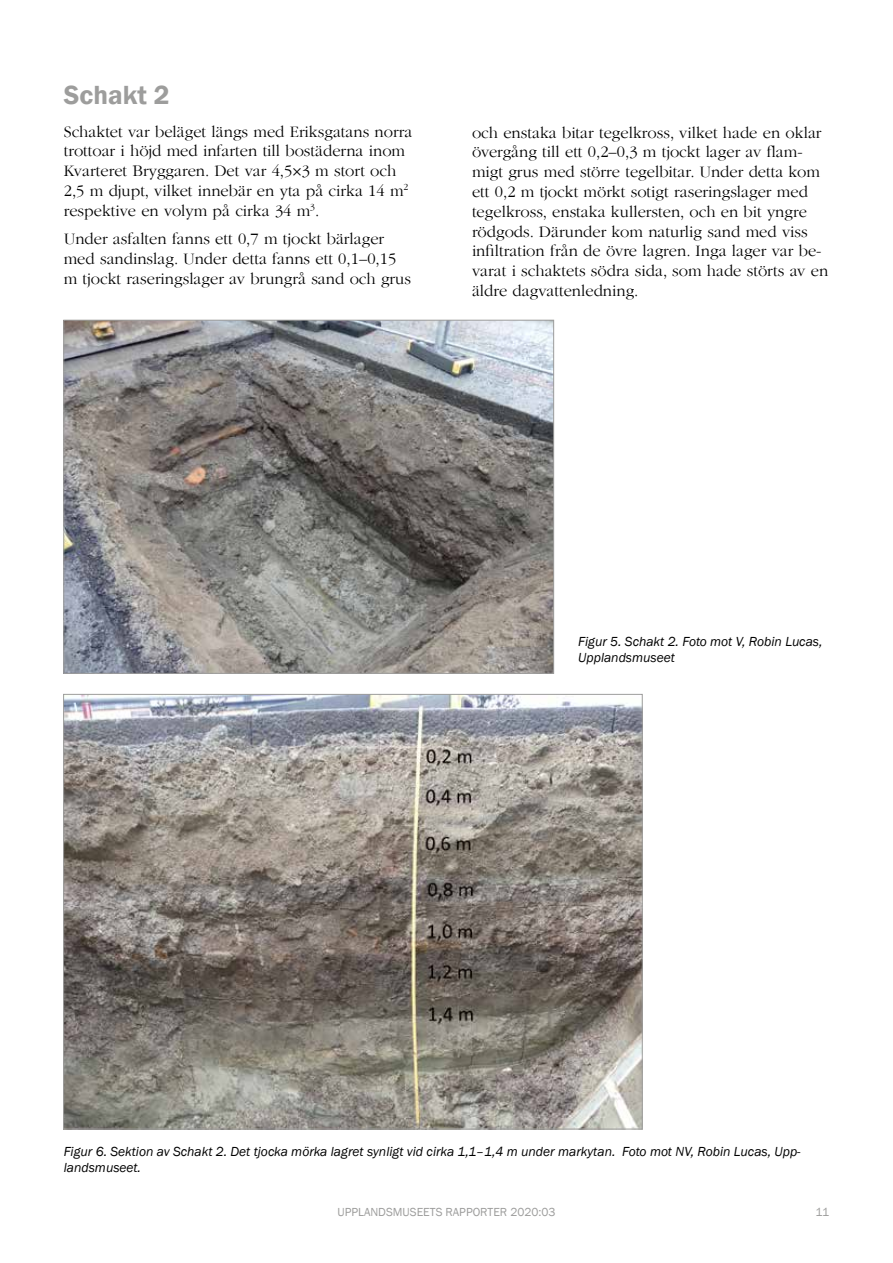
<style>
.page{position:relative;width:893px;height:1263px;background:#fff}
.page>*{position:absolute;margin:0;border:0;box-sizing:border-box;transform-origin:0 0}
.t1{font:600 27px "Franklin Gothic";color:#9d9d9c}
.t2{font:300 16.5px/19.8px "ITC Garamond Std";color:#000}
.t3{font:italic 13.5px/16.2px "Franklin Gothic";color:#000}
.t4{font:12px "Franklin Gothic";color:#9d9d9c}
</style>
<div class="page">
<img style="left:66px;top:322px;width:486px;height:349px">
<img style="left:65px;top:696px;width:575px;height:431px">
<h1 class="t1" style="left:64px;top:78px;width:107px">Schakt 2</h1>
<p class="t2" style="left:64px;top:122px;width:350px">Schaktet var beläget längs med Eriksgatans norra trottoar i höjd med infarten till bostäderna inom Kvarteret Bryggaren. Det var 4,5×3 m stort och 2,5 m djupt, vilket innebär en yta på cirka 14 m<sup>2 </sup>respektive en volym på cirka 34 m<sup>3</sup>.</p>
<p class="t2" style="left:64px;top:229px;width:349px">Under asfalten fanns ett 0,7 m tjockt bärlager med sandinslag. Under detta fanns ett 0,1–0,15 m tjockt raseringslager av brungrå sand och grus</p>
<p class="t2" style="left:472px;top:123px;width:358px">och enstaka bitar tegelkross, vilket hade en oklar övergång till ett 0,2–0,3 m tjockt lager av flam&shy;migt grus med större tegelbitar. Under detta kom ett 0,2 m tjockt mörkt sotigt raseringslager med tegelkross, enstaka kullersten, och en bit yngre rödgods. Därunder kom naturlig sand med viss infiltration från de övre lagren. Inga lager var be&shy;varat i schaktets södra sida, som hade störts av en äldre dagvattenledning.</p>
<p class="t3" style="left:578px;top:633px;width:246px">Figur 5. Schakt 2. Foto mot V, Robin Lucas,<br>Upplandsmuseet</p>
<p class="t3" style="left:64px;top:1144px;width:738px">Figur 6. Sektion av Schakt 2. Det tjocka mörka lagret synligt vid cirka 1,1–1,4 m under markytan. Foto mot NV, Robin Lucas, Upp&shy;landsmuseet.</p>
<p class="t4" style="left:337px;top:1205px;width:220px">UPPLANDSMUSEETS RAPPORTER 2020:03</p>
<p class="t4" style="left:815px;top:1205px;width:15px">11</p>
</div>
